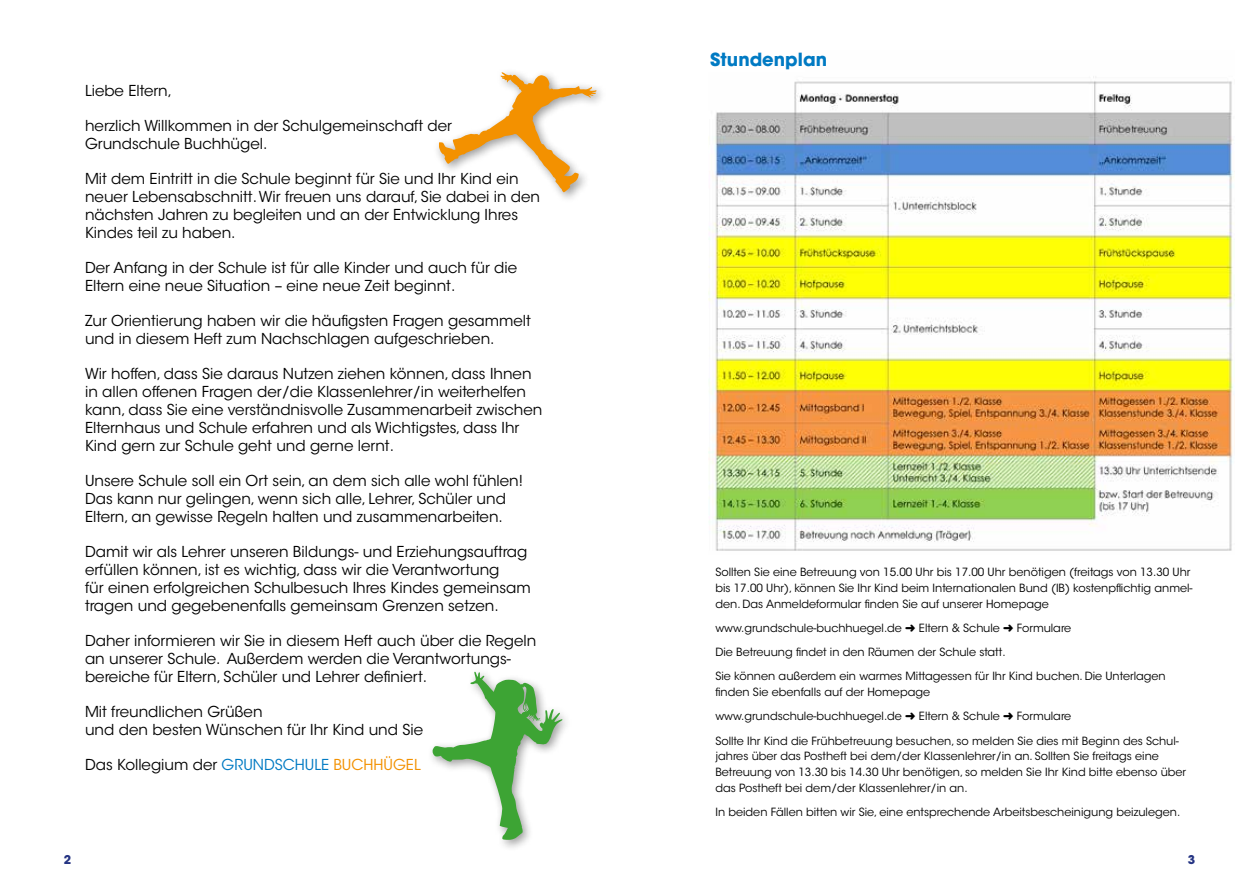
<style>
.page{position:relative;width:1259px;height:893px;background:#fff}
.page>*{position:absolute;margin:0;border:0;box-sizing:border-box;transform-origin:0 0}
.t1{font:700 18px "ITC Avant Garde Std";color:#007ac3}
.t2{font:15px/18px "ITC Avant Garde Std";color:#000}
.t3{font:700 12px "ITC Avant Garde Std";color:#253483}
.t4{font:11.25px/15.8px "ITC Avant Garde Std";color:#000}
.s1{color:#007ac3}
.s2{color:#f39100}
</style>
<div class="page">
<svg style="left:432px;top:671px;width:131px;height:169px"></svg>
<svg style="left:439px;top:72px;width:157px;height:120px"></svg>
<img style="left:708px;top:76px;width:526px;height:475px">
<p class="t2" style="left:85px;top:82px;width:89px">Liebe Eltern,</p>
<p class="t2" style="left:85px;top:117px;width:368px">herzlich Willkommen in der Schulgemeinschaft der<br>Grundschule Buchhügel.</p>
<p class="t2" style="left:85px;top:170px;width:456px">Mit dem Eintritt in die Schule beginnt für Sie und Ihr Kind ein neuer Lebensabschnitt. Wir freuen uns darauf, Sie dabei in den nächsten Jahren zu begleiten und an der Entwicklung Ihres Kindes teil zu haben.</p>
<p class="t2" style="left:85px;top:259px;width:433px">Der Anfang in der Schule ist für alle Kinder und auch für die<br>Eltern eine neue Situation – eine neue Zeit beginnt.</p>
<p class="t2" style="left:85px;top:312px;width:447px">Zur Orientierung haben wir die häufigsten Fragen gesammelt und in diesem Heft zum Nachschlagen aufgeschrieben.</p>
<p class="t2" style="left:85px;top:365px;width:459px">Wir hoffen, dass Sie daraus Nutzen ziehen können, dass Ihnen in allen offenen Fragen der/die Klassenlehrer/in weiterhelfen kann, dass Sie eine verständnisvolle Zusammenarbeit zwischen Elternhaus und Schule erfahren und als Wichtigstes, dass Ihr Kind gern zur Schule geht und gerne lernt.</p>
<p class="t2" style="left:85px;top:472px;width:439px">Unsere Schule soll ein Ort sein, an dem sich alle wohl fühlen!<br>Das kann nur gelingen, wenn sich alle, Lehrer, Schüler und<br>Eltern, an gewisse Regeln halten und zusammenarbeiten.</p>
<p class="t2" style="left:85px;top:543px;width:447px">Damit wir als Lehrer unseren Bildungs- und Erziehungsauftrag erfüllen können, ist es wichtig, dass wir die Verantwortung<br>für einen erfolgreichen Schulbesuch Ihres Kindes gemeinsam tragen und gegebenenfalls gemeinsam Grenzen setzen.</p>
<p class="t2" style="left:85px;top:632px;width:453px">Daher informieren wir Sie in diesem Heft auch über die Regeln an unserer Schule. Außerdem werden die Verantwortungs&shy;bereiche für Eltern, Schüler und Lehrer definiert.</p>
<p class="t2" style="left:85px;top:703px;width:340px">Mit freundlichen Grüßen<br>und den besten Wünschen für Ihr Kind und Sie</p>
<p class="t2" style="left:85px;top:756px;width:337px">Das Kollegium der <span class="s1">GRUNDSCHULE</span> <span class="s2">BUCHHÜGEL</span></p>
<p class="t1" style="left:710px;top:48px;width:118px">Stundenplan</p>
<p class="t4" style="left:715px;top:564px;width:479px">Sollten Sie eine Betreuung von 15.00 Uhr bis 17.00 Uhr benötigen (freitags von 13.30 Uhr bis 17.00 Uhr), können Sie Ihr Kind beim Internationalen Bund (IB) kostenpflichtig anmel&shy;den. Das Anmeldeformular finden Sie auf unserer Homepage</p>
<p class="t4" style="left:715px;top:616px;width:452px;line-height:24.3px">www.grundschule-buchhuegel.de ➜ Eltern &amp; Schule ➜ Formulare<br>Die Betreuung findet in den Räumen der Schule statt.<br>Sie können außerdem ein warmes Mittagessen für Ihr Kind buchen. Die Unterlagen</p>
<p class="t4" style="left:715px;top:680px;width:465px;line-height:24.3px">finden Sie ebenfalls auf der Homepage<br>www.grundschule-buchhuegel.de ➜ Eltern &amp; Schule ➜ Formulare<br>Sollte Ihr Kind die Frühbetreuung besuchen, so melden Sie dies mit Beginn des Schul-</p>
<p class="t4" style="left:715px;top:748px;width:472px">jahres über das Postheft bei dem/der Klassenlehrer/in an. Sollten Sie freitags eine<br>Betreuung von 13.30 bis 14.30 Uhr benötigen, so melden Sie Ihr Kind bitte ebenso über das Postheft bei dem/der Klassenlehrer/in an.</p>
<p class="t4" style="left:715px;top:804px;width:466px">In beiden Fällen bitten wir Sie, eine entsprechende Arbeitsbescheinigung beizulegen.</p>
<p class="t3" style="left:64px;top:851px;width:9px">2</p>
<p class="t3" style="left:1187px;top:851px;width:9px">3</p>
</div>
